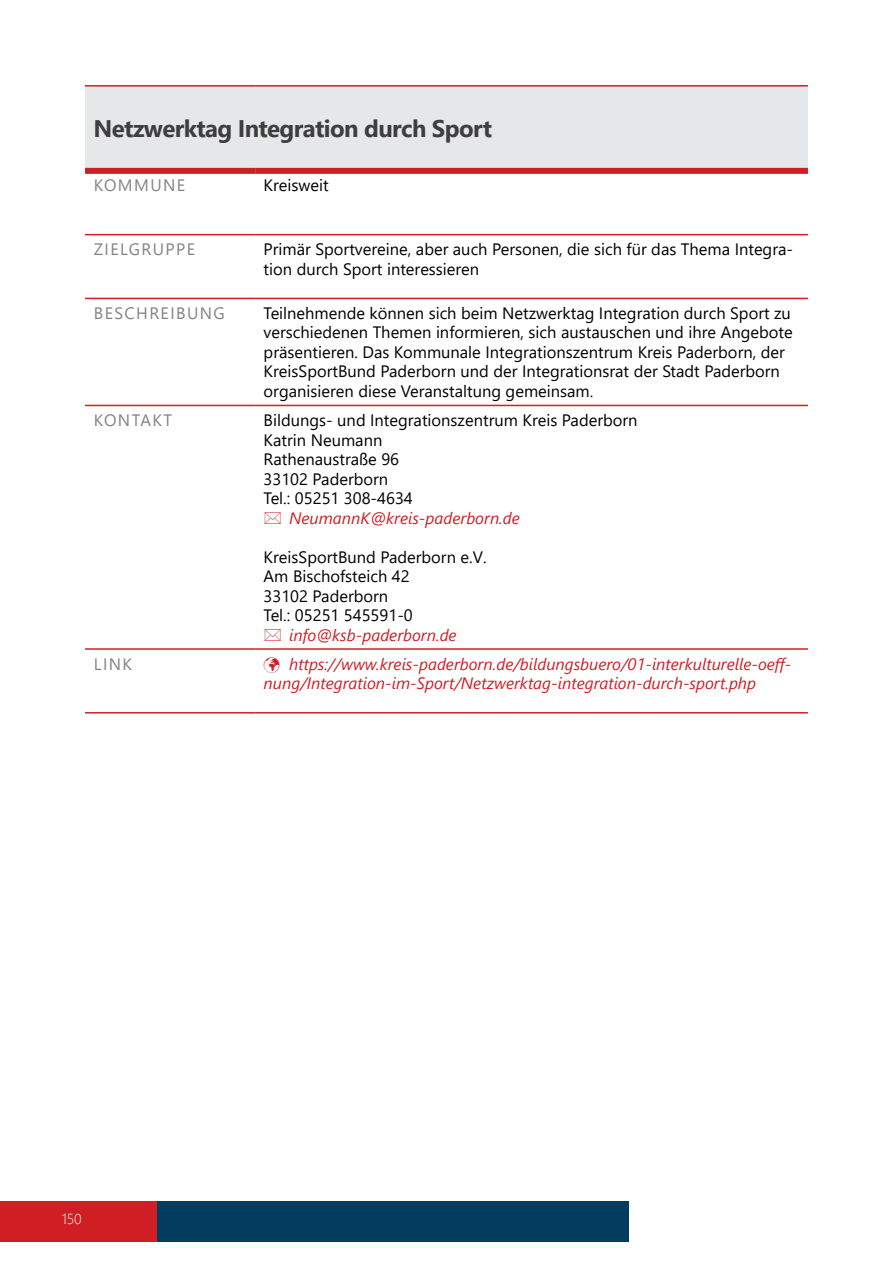
<style>
.page{position:relative;width:893px;height:1263px;background:#fff}
.page>*{position:absolute;margin:0;border:0;box-sizing:border-box;transform-origin:0 0}
.t1{font:700 24px "Segoe UI";letter-spacing:-.025em;color:#3e3e3f}
.t2{font:16.5px/19.5px "Segoe UI";color:#000001}
.t3{font:italic 16.5px/19.5px "Segoe UI";color:#d01e25}
.t4{font:16.5px "Segoe UI";letter-spacing:.085em;color:#808285}
.t5{font:300 14.55px "Segoe UI";color:#fff}
</style>
<div class="page">
<div style="left:85px;top:86px;width:723px;height:85px;background:#e6e7e9"></div>
<hr style="left:85px;top:234px;width:170px;height:1px;background:#d01e25">
<hr style="left:255px;top:234px;width:553px;height:1px;background:#d01e25">
<hr style="left:85px;top:298px;width:170px;height:1px;background:#d01e25">
<hr style="left:255px;top:298px;width:553px;height:1px;background:#d01e25">
<hr style="left:85px;top:405px;width:170px;height:1px;background:#d01e25">
<hr style="left:255px;top:405px;width:553px;height:1px;background:#d01e25">
<hr style="left:85px;top:648px;width:170px;height:2px;background:#d01e25">
<hr style="left:255px;top:648px;width:553px;height:2px;background:#d01e25">
<hr style="left:85px;top:85px;width:170px;height:2px;background:#d01e25">
<hr style="left:255px;top:85px;width:553px;height:2px;background:#d01e25">
<div style="left:85px;top:168px;width:170px;height:6px;background:#d01e25"></div>
<div style="left:255px;top:168px;width:553px;height:6px;background:#d01e25"></div>
<hr style="left:85px;top:712px;width:170px;height:1px;background:#d01e25">
<hr style="left:255px;top:712px;width:553px;height:1px;background:#d01e25">
<div style="left:156px;top:1201px;width:472px;height:41px;background:#023c5f"></div>
<div style="left:0;top:1201px;width:156px;height:41px;background:#d01e25"></div>
<h1 class="t1" style="left:94px;top:106px;width:400px">Netzwerktag Integration durch Sport</h1>
<p class="t4" style="left:94px;top:170px;width:93px">KOMMUNE</p>
<p class="t2" style="left:264px;top:174px;width:67px">Kreisweit</p>
<p class="t4" style="left:94px;top:234px;width:103px">ZIELGRUPPE</p>
<p class="t2" style="left:264px;top:238px;width:531px">Primär Sportvereine, aber auch Personen, die sich für das Thema Integra&shy;tion durch Sport interessieren</p>
<p class="t4" style="left:94px;top:297px;width:132px">BESCHREIBUNG</p>
<p class="t2" style="left:264px;top:302px;width:530px">Teilnehmende können sich beim Netzwerktag Integration durch Sport zu verschiedenen Themen informieren, sich austauschen und ihre Angebote präsentieren. Das Kommunale Integrationszentrum Kreis Paderborn, der KreisSportBund Paderborn und der Integrationsrat der Stadt Paderborn organisieren diese Veranstaltung gemeinsam.</p>
<p class="t4" style="left:94px;top:405px;width:80px">KONTAKT</p>
<p class="t2" style="left:264px;top:409px;width:375px">Bildungs- und Integrationszentrum Kreis Paderborn<br>Katrin Neumann<br>Rathenaustraße 96<br>33102 Paderborn<br>Tel.: 05251 308-4634</p>
<p class="t3" style="left:289px;top:506px;width:232px">NeumannK@kreis-paderborn.de</p>
<p class="t2" style="left:264px;top:545px;width:224px">KreisSportBund Paderborn e.V.<br>Am Bischofsteich 42<br>33102 Paderborn<br>Tel.: 05251 545591-0</p>
<p class="t3" style="left:289px;top:623px;width:169px">info@ksb-paderborn.de</p>
<p class="t4" style="left:94px;top:648px;width:40px">LINK</p>
<p class="t3" style="left:264px;top:652px;width:529px;text-indent:26px">https://www.kreis-paderborn.de/bildungsbuero/01-interkulturelle-oeff&shy;nung/Integration-im-Sport/Netzwerktag-integration-durch-sport.php</p>
<p class="t5" style="left:62px;top:1204px;width:22px">150</p>
</div>
